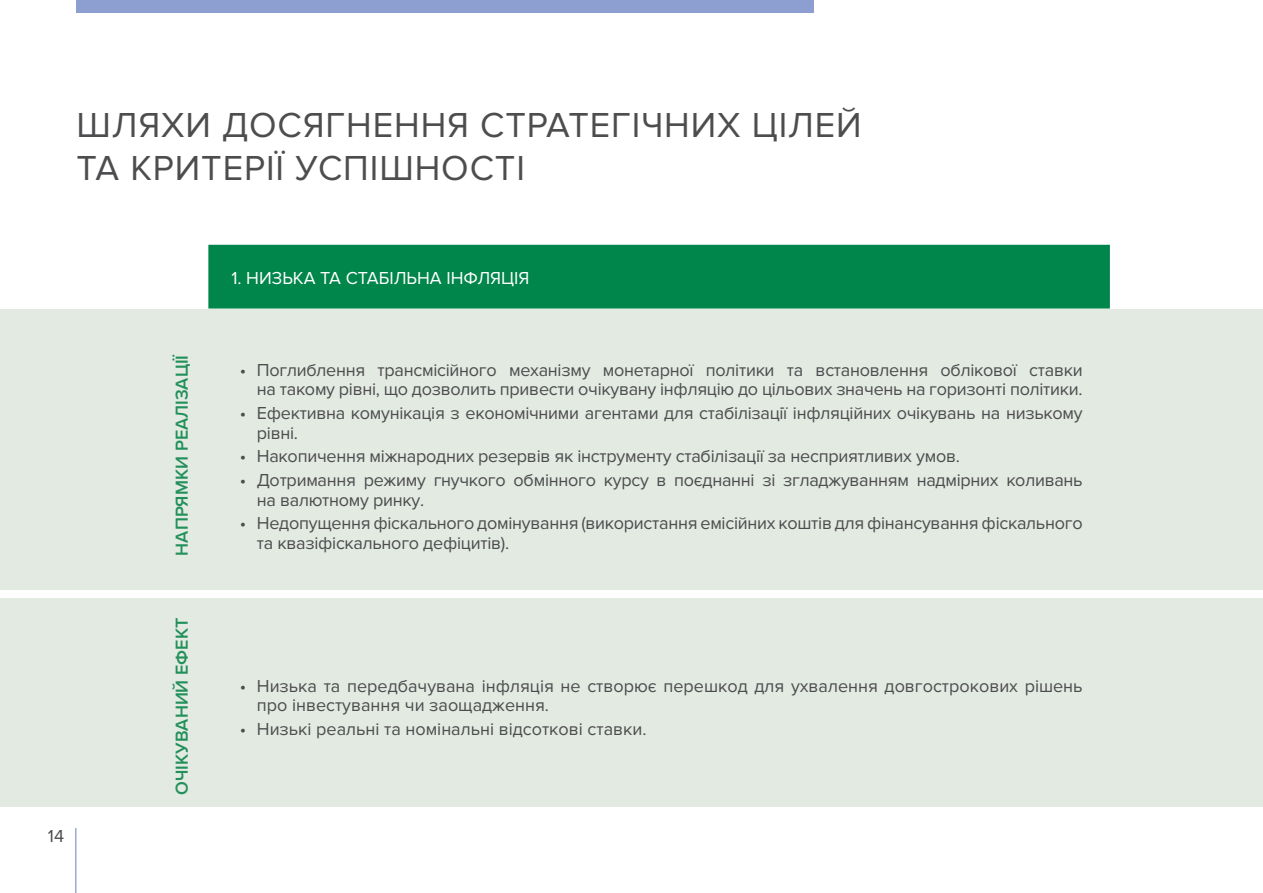
<style>
.page{position:relative;width:1263px;height:893px;background:#fff}
.page>*{position:absolute;margin:0;border:0;box-sizing:border-box;transform-origin:0 0}
.t1{font:36px/43.2px "Proxima Nova";letter-spacing:.025em;color:#4d4d4f}
.t2{font:18px/19.5px "Proxima Nova";letter-spacing:-.015em;color:#4d4d4f}
.t3{font:600 18px "Proxima Nova";color:#22905b}
.t4{font:18px "Proxima Nova";color:#fff}
</style>
<div class="page">
<hr style="left:75px;top:828px;width:2px;height:65px;background:#9caad6">
<div style="left:77px;top:0;width:737px;height:13px;background:#8d9ed0"></div>
<div style="left:0;top:310px;width:1263px;height:280px;background:#e3eae2"></div>
<hr style="left:1262px;top:310px;width:1px;height:280px;background:#f0f7ec">
<div style="left:0;top:598px;width:1263px;height:208px;background:#e3eae2"></div>
<hr style="left:1262px;top:598px;width:1px;height:208px;background:#f0f7ec">
<div style="left:208px;top:245px;width:902px;height:64px;background:#00854a"></div>
<h1 class="t1" style="left:77px;top:104px;width:787px">ШЛЯХИ ДОСЯГНЕННЯ СТРАТЕГІЧНИХ ЦІЛЕЙ<br>ТА КРИТЕРІЇ УСПІШНОСТІ</h1>
<p class="t2" style="left:48px;top:827px;width:18px">14</p>
<p class="t4" style="left:231px;top:267px;width:299px">1. НИЗЬКА ТА СТАБІЛЬНА ІНФЛЯЦІЯ</p>
<p class="t3" style="left:171px;top:556px;width:203px;rotate:-90deg">НАПРЯМКИ РЕАЛІЗАЦІЇ</p>
<p class="t2" style="left:240px;top:360px;width:844px;text-align:right">• Поглиблення трансмісійного механізму монетарної політики та встановлення облікової ставки на такому рівні, що дозволить привести очікувану інфляцію до цільових значень на горизонті політики.</p>
<p class="t2" style="left:257px;top:404px;width:827px;text-indent:-17px">• Ефективна комунікація з економічними агентами для стабілізації інфляційних очікувань на низькому рівні.</p>
<p class="t2" style="left:240px;top:447px;width:721px">• Накопичення міжнародних резервів як інструменту стабілізації за несприятливих умов.</p>
<p class="t2" style="left:257px;top:471px;width:827px;text-indent:-17px">• Дотримання режиму гнучкого обмінного курсу в поєднанні зі згладжуванням надмірних коливань на валютному ринку.</p>
<p class="t2" style="left:257px;top:514px;width:827px;text-indent:-17px">• Недопущення фіскального домінування (використання емісійних коштів для фінансування фіскального та квазіфіскального дефіцитів).</p>
<p class="t3" style="left:171px;top:795px;width:179px;rotate:-90deg">ОЧІКУВАНИЙ ЕФЕКТ</p>
<p class="t2" style="left:257px;top:676px;width:827px;text-indent:-17px">• Низька та передбачувана інфляція не створює перешкод для ухвалення довгострокових рішень про інвестування чи заощадження.</p>
<p class="t2" style="left:240px;top:719px;width:408px">• Низькі реальні та номінальні відсоткові ставки.</p>
</div>
